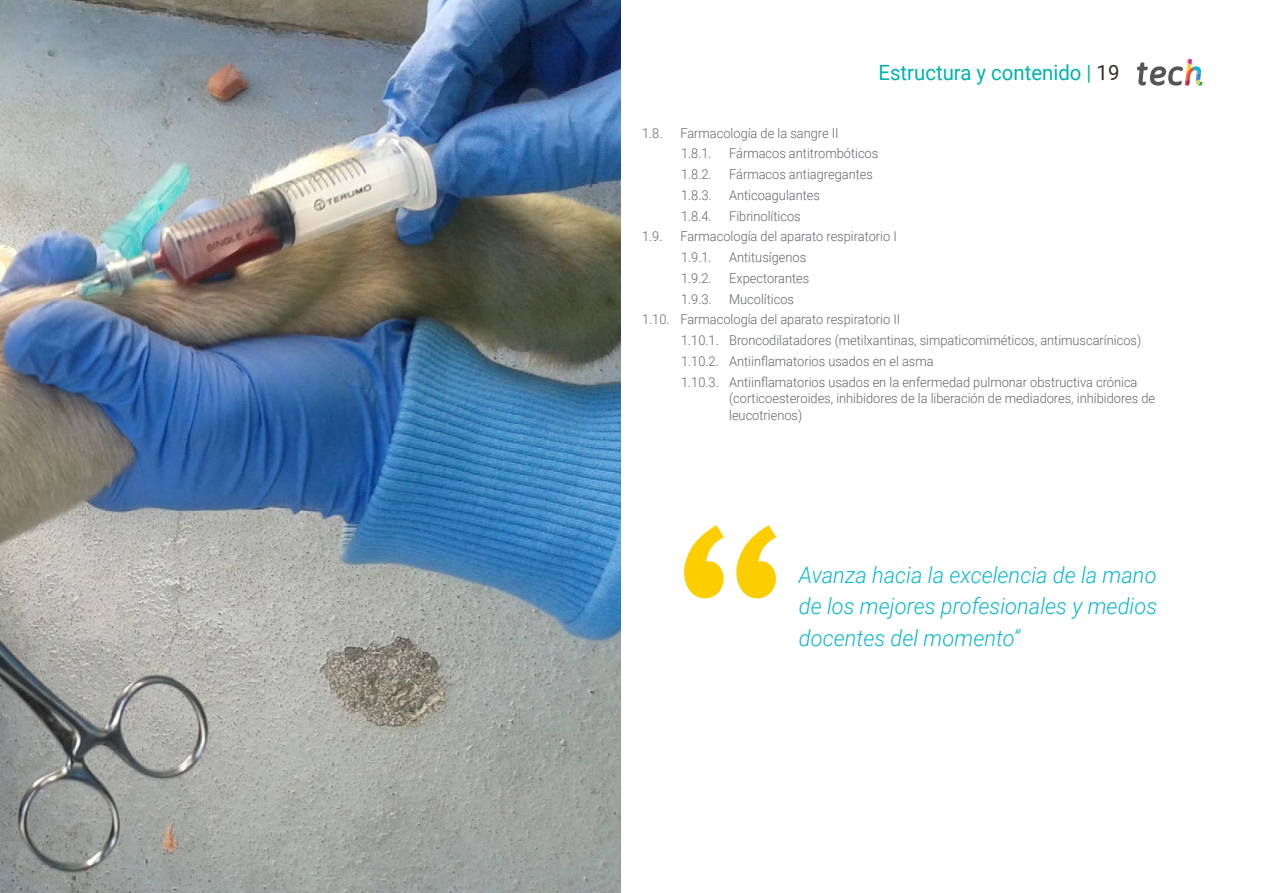
<style>
.page{position:relative;width:1263px;height:893px;background:#fff}
.page>*{position:absolute;margin:0;border:0;box-sizing:border-box;transform-origin:0 0}
.t1{font:italic 300 22.5px/31.5px "Roboto";color:#0fb6cf;text-align:justify}
.t2{font:21px "Roboto";color:#00b2af}
.t3{font:300 13.5px/20.7px "Roboto";color:#61646a;scale:.95 1}
.s1{color:#312e20}
</style>
<div class="page">
<svg style="left:1137px;top:59px;width:65px;height:27px"></svg>
<svg style="left:684px;top:525px;width:92px;height:73px"></svg>
<img style="left:0;top:0;width:621px;height:893px">
<h2 class="t2" style="left:878px;top:57px;width:242px">Estructura y contenido | <span class="s1">19</span></h2>
<p class="t3" style="left:642px;top:122px;width:23px">1.8.</p>
<p class="t3" style="left:680px;top:122px;width:168px">Farmacología de la sangre II<br>1.8.1.</p>
<p class="t3" style="left:729px;top:143px;width:158px">Fármacos antitrombóticos</p>
<p class="t3" style="left:681px;top:164px;width:34px">1.8.2.</p>
<p class="t3" style="left:729px;top:164px;width:153px">Fármacos antiagregantes</p>
<p class="t3" style="left:681px;top:184px;width:34px">1.8.3.</p>
<p class="t3" style="left:729px;top:184px;width:97px">Anticoagulantes</p>
<p class="t3" style="left:681px;top:205px;width:34px">1.8.4.</p>
<p class="t3" style="left:729px;top:205px;width:77px">Fibrinolíticos</p>
<p class="t3" style="left:642px;top:226px;width:23px">1.9.</p>
<p class="t3" style="left:680px;top:226px;width:229px">Farmacología del aparato respiratorio I<br>1.9.1.</p>
<p class="t3" style="left:729px;top:247px;width:83px">Antitusígenos</p>
<p class="t3" style="left:681px;top:267px;width:34px">1.9.2.</p>
<p class="t3" style="left:729px;top:267px;width:86px">Expectorantes</p>
<p class="t3" style="left:681px;top:288px;width:34px">1.9.3.</p>
<p class="t3" style="left:729px;top:288px;width:70px">Mucolíticos</p>
<p class="t3" style="left:642px;top:309px;width:273px">1.10. Farmacología del aparato respiratorio II</p>
<p class="t3" style="left:681px;top:330px;width:486px">1.10.1. Broncodilatadores (metilxantinas, simpaticomiméticos, antimuscarínicos)</p>
<p class="t3" style="left:681px;top:350px;width:267px">1.10.2. Antiinflamatorios usados en el asma</p>
<p class="t3" style="left:681px;top:371px;width:482px">1.10.3. Antiinflamatorios usados en la enfermedad pulmonar obstructiva crónica</p>
<p class="t3" style="left:729px;top:390px;width:450px;line-height:16.5px">(corticoesteroides, inhibidores de la liberación de mediadores, inhibidores de leucotrienos)</p>
<h1 class="t1" style="left:799px;top:558px;width:360px">Avanza hacia la excelencia de la mano de los mejores profesionales y medios docentes del momento”</h1>
</div>
